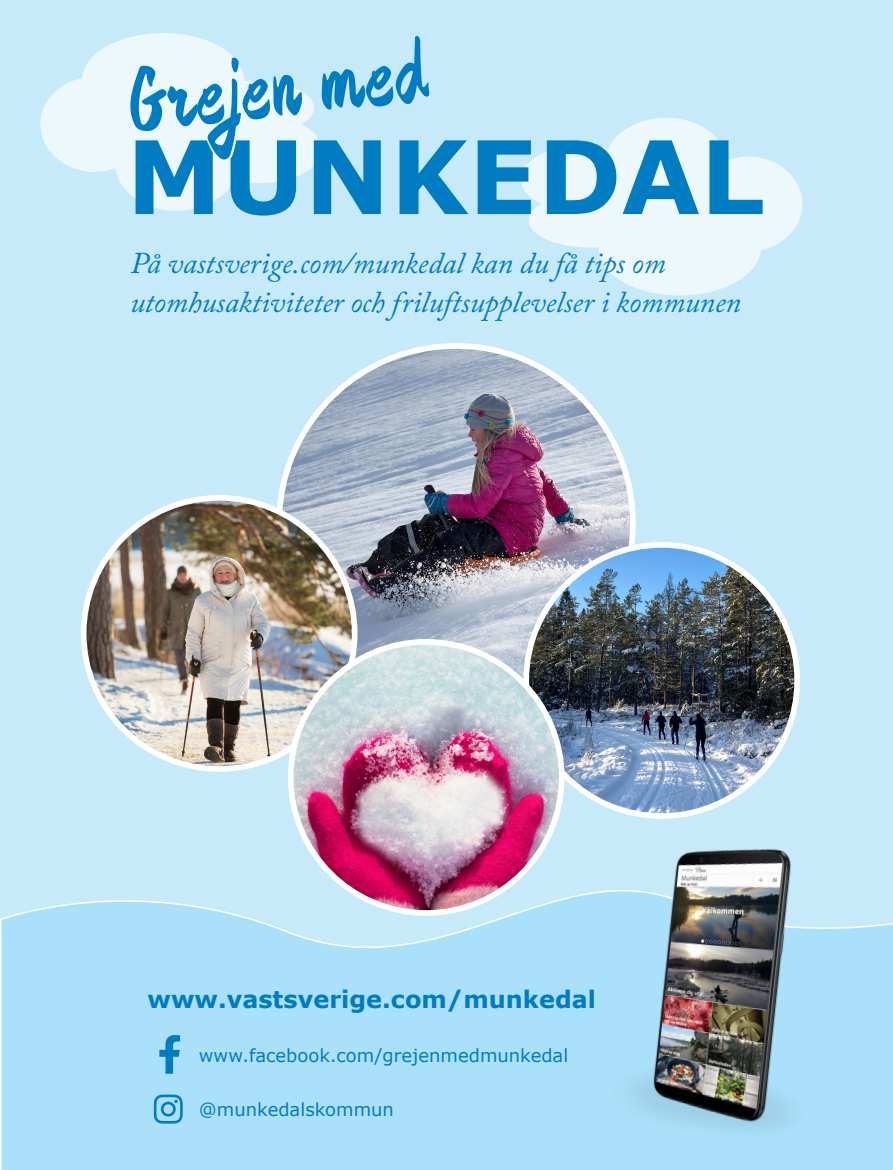
<style>
.page{position:relative;width:893px;height:1170px;background:#fff}
.page>*{position:absolute;margin:0;border:0;box-sizing:border-box;transform-origin:0 0}
.Rubrik_Box_Grön{font:italic 30px/39px "Adobe Caslon Pro";color:#007cc2}
.t1{font:700 24px "Verdana";color:#007cc2}
.Box_Verdana{font:18px "Verdana";color:#007cc2}
</style>
<div class="page">
<div style="left:0;top:0;width:893px;height:1169px;background:#c6eafa"></div>
<svg style="left:0;top:849px;width:893px;height:320px"></svg>
<div style="left:695px;top:156px;width:107px;height:95px;background:#edf8fd;border-radius:50%"></div>
<div style="left:599px;top:201px;width:162px;height:94px;background:#edf8fd;border-radius:50%"></div>
<div style="left:604px;top:118px;width:124px;height:95px;background:#edf8fd;border-radius:50%"></div>
<div style="left:529px;top:193px;width:123px;height:54px;background:#edf8fd;border-radius:50%"></div>
<svg style="left:521px;top:145px;width:123px;height:68px"></svg>
<div style="left:40px;top:77px;width:108px;height:95px;background:#edf8fd;border-radius:50%"></div>
<div style="left:82px;top:33px;width:162px;height:95px;background:#edf8fd;border-radius:50%"></div>
<div style="left:115px;top:116px;width:123px;height:95px;background:#edf8fd;border-radius:50%"></div>
<div style="left:191px;top:81px;width:123px;height:54px;background:#edf8fd;border-radius:50%"></div>
<div style="left:199px;top:116px;width:123px;height:67px;background:#edf8fd;border-radius:50%"></div>
<svg style="left:314px;top:140px;width:67px;height:74px"></svg>
<svg style="left:400px;top:140px;width:68px;height:74px"></svg>
<svg style="left:478px;top:140px;width:53px;height:74px"></svg>
<svg style="left:547px;top:140px;width:69px;height:74px;background:#52a7d6"></svg>
<svg style="left:623px;top:140px;width:76px;height:74px"></svg>
<svg style="left:709px;top:140px;width:54px;height:74px"></svg>
<svg style="left:322px;top:36px;width:107px;height:74px"></svg>
<svg style="left:130px;top:57px;width:172px;height:158px"></svg>
<img style="left:551px;top:818px;width:320px;height:351px">
<img style="left:283px;top:346px;width:346px;height:334px">
<img style="left:84px;top:498px;width:271px;height:271px;border-radius:135px">
<div style="left:81px;top:495px;width:276px;height:276px;border:6px solid #fff;border-radius:50%"></div>
<img style="left:526px;top:545px;width:271px;height:271px;border-radius:135px">
<img style="left:291px;top:642px;width:271px;height:270px;border-radius:135px">
<div style="left:288px;top:639px;width:276px;height:276px;border:6px solid #fff;border-radius:50%"></div>
<svg style="left:159px;top:1034px;width:21px;height:39px"></svg>
<svg style="left:154px;top:1094px;width:29px;height:29px"></svg>
<p class="Rubrik_Box_Grön" style="left:130px;top:243px;width:612px">På vastsverige.com/munkedal kan du få tips om utomhusaktiviteter och friluftsupplevelser i kommunen</p>
<p class="t1" style="left:148px;top:981px;width:450px">www.vastsverige.com/munkedal</p>
<p class="Box_Verdana" style="left:199px;top:1042px;width:371px">www.facebook.com/grejenmedmunkedal</p>
<p class="Box_Verdana" style="left:199px;top:1096px;width:197px">@munkedalskommun</p>
</div>
